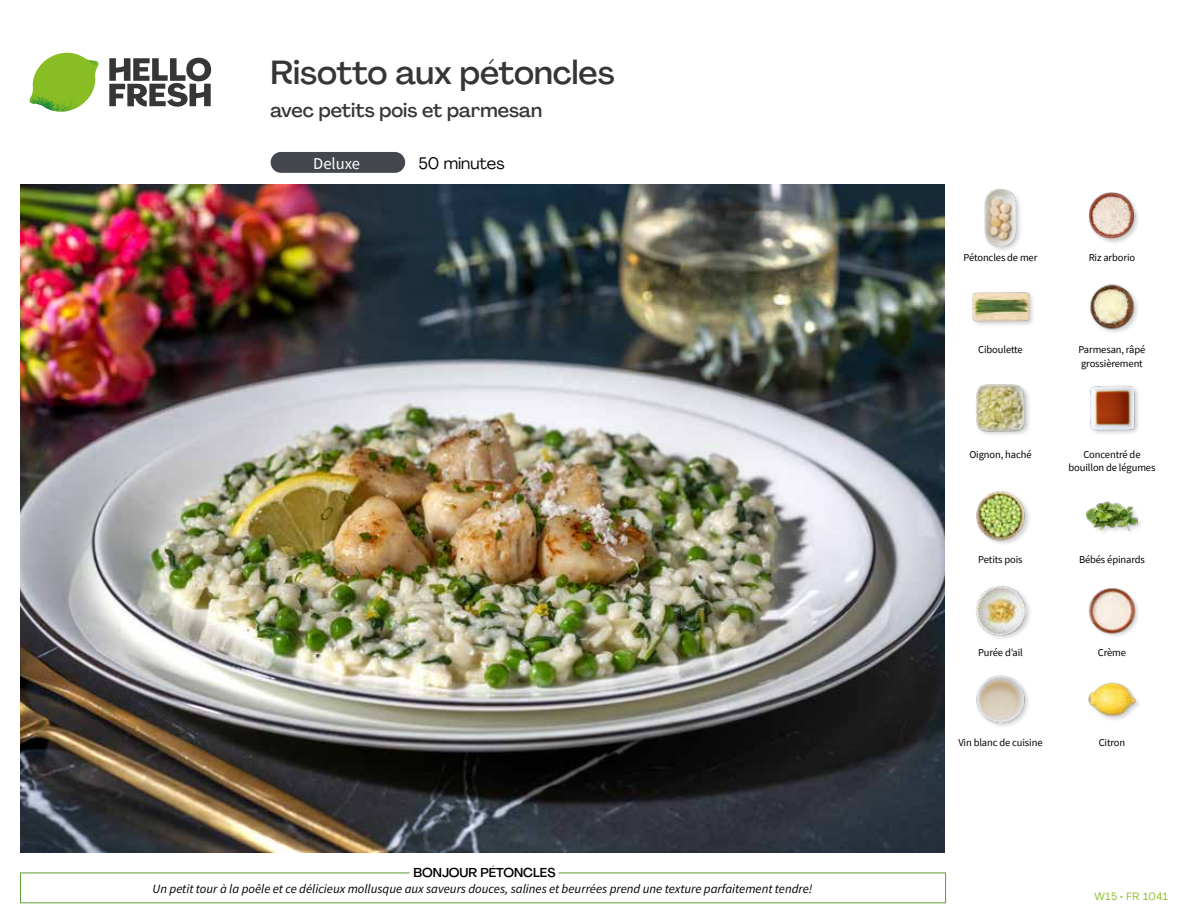
<style>
.page{position:relative;width:1188px;height:918px;background:#fff}
.page>*{position:absolute;margin:0;border:0;box-sizing:border-box;transform-origin:0 0}
.t1{font:500 33px "Agrandir";letter-spacing:-.005em;color:#373636}
.t2{font:500 19.5px "Agrandir";color:#373636}
.t3{font:16.5px "Agrandir";color:#000}
.t4{font:16.5px "Source Sans Pro";color:#fff}
.t5{font:italic 12.75px "Source Sans Pro";color:#000}
.t6{font:500 12.75px "Agrandir";color:#000}
.t7{font:10.5px/13.5px "Source Sans Pro";letter-spacing:-.01em;color:#000}
.t8{font:10.5px "Agrandir";letter-spacing:.05em;color:#89bd24}
</style>
<div class="page">
<svg style="left:109px;top:57px;width:102px;height:50px"></svg>
<svg style="left:34px;top:53px;width:62px;height:40px"></svg>
<img style="left:67px;top:53px;width:32px;height:26px">
<img style="left:33px;top:75px;width:59px;height:11px">
<img style="left:29px;top:79px;width:61px;height:33px">
<img style="left:65px;top:86px;width:27px;height:25px">
<img style="left:21px;top:184px;width:924px;height:668px">
<div style="left:271px;top:152px;width:134px;height:21px;background:#45474e;border-radius:10px"></div>
<img style="left:1088px;top:682px;width:51px;height:38px">
<img style="left:976px;top:675px;width:53px;height:51px">
<img style="left:1088px;top:588px;width:50px;height:48px">
<div style="left:975px;top:584px;width:57px;height:57px;background:#000;opacity:.2"></div>
<img style="left:975px;top:585px;width:51px;height:50px">
<div style="left:1085px;top:501px;width:59px;height:36px;background:#000;opacity:.2"></div>
<img style="left:1087px;top:501px;width:50px;height:36px">
<img style="left:976px;top:491px;width:53px;height:53px">
<img style="left:1090px;top:385px;width:49px;height:49px">
<div style="left:975px;top:384px;width:57px;height:54px;background:#000;opacity:.2"></div>
<img style="left:975px;top:384px;width:51px;height:49px">
<img style="left:1090px;top:284px;width:48px;height:48px">
<div style="left:972px;top:291px;width:63px;height:37px;background:#000;opacity:.2"></div>
<img style="left:972px;top:291px;width:57px;height:37px">
<div style="left:1088px;top:191px;width:53px;height:54px;background:#000;opacity:.2"></div>
<img style="left:1088px;top:191px;width:48px;height:48px">
<div style="left:983px;top:188px;width:40px;height:65px;background:#000;opacity:.2"></div>
<img style="left:983px;top:189px;width:40px;height:57px">
<h1 class="t1" style="left:271px;top:52px;width:346px">Risotto aux pétoncles</h1>
<h2 class="t2" style="left:271px;top:98px;width:273px">avec petits pois et parmesan</h2>
<h3 class="t3" style="left:418px;top:153px;width:88px">50 minutes</h3>
<h3 class="t4" style="left:313px;top:153px;width:48px">Deluxe</h3>
<p class="t6" style="left:413px;top:864px;width:144px">BONJOUR PÉTONCLES</p>
<p class="t5" style="left:153px;top:881px;width:661px">Un petit tour à la poêle et ce délicieux mollusque aux saveurs douces, salines et beurrées prend une texture parfaitement tendre!</p>
<p class="t7" style="left:964px;top:250px;width:75px">Pétoncles de mer</p>
<p class="t7" style="left:1089px;top:250px;width:48px">Riz arborio</p>
<p class="t7" style="left:978px;top:343px;width:46px">Ciboulette</p>
<p class="t7" style="left:1079px;top:343px;width:68px">Parmesan, râpé grossièrement</p>
<p class="t7" style="left:969px;top:448px;width:64px">Oignon, haché</p>
<p class="t7" style="left:1069px;top:448px;width:88px;text-align:center">Concentré de bouillon de légumes</p>
<p class="t7" style="left:978px;top:553px;width:46px">Petits pois</p>
<p class="t7" style="left:1079px;top:553px;width:67px">Bébés épinards</p>
<p class="t7" style="left:978px;top:645px;width:46px">Purée d’ail</p>
<p class="t7" style="left:1098px;top:645px;width:30px">Crème</p>
<p class="t7" style="left:958px;top:736px;width:86px">Vin blanc de cuisine</p>
<p class="t7" style="left:1099px;top:736px;width:28px">Citron</p>
<p class="t8" style="left:1095px;top:890px;width:75px">W15 • FR 1041</p>
</div>
